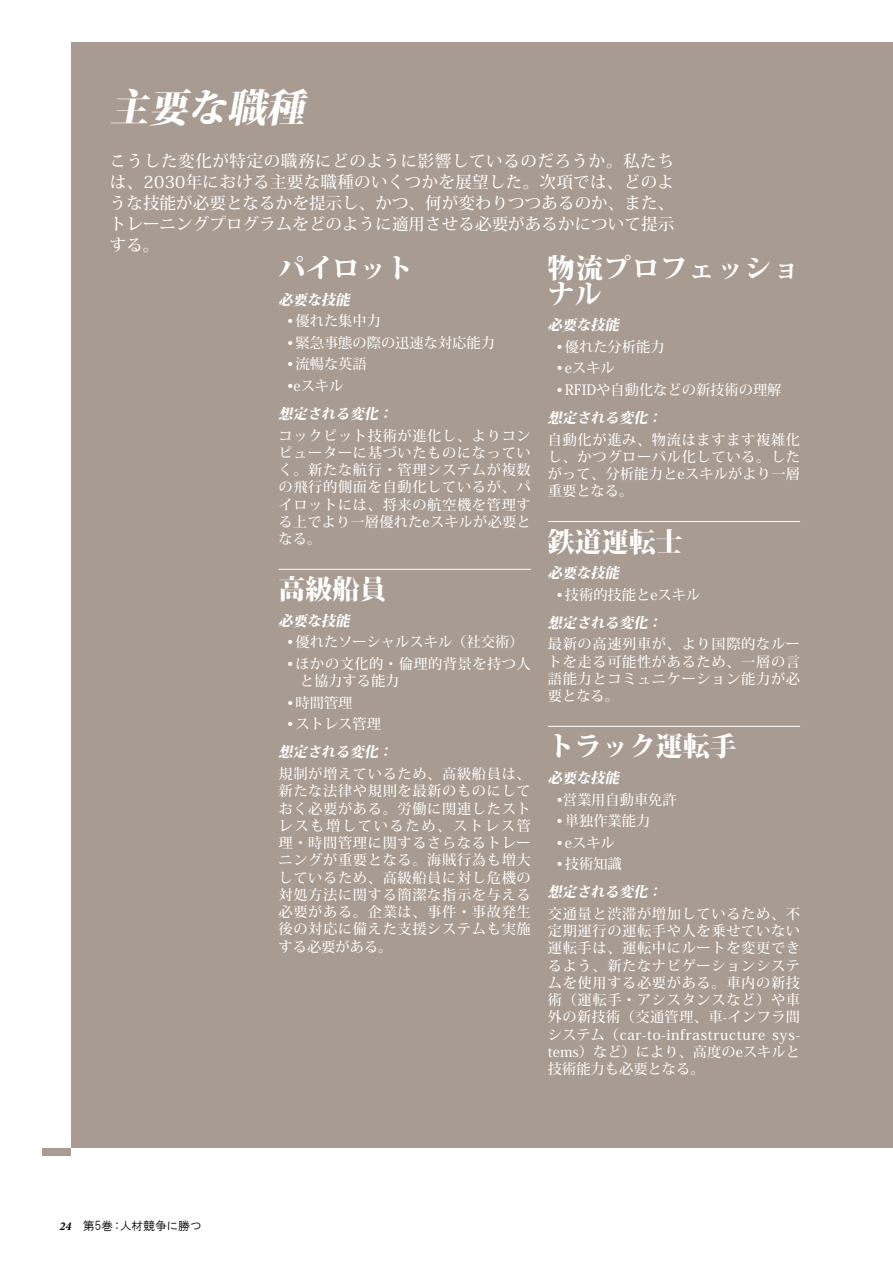
<style>
.page{position:relative;width:893px;height:1263px;background:#fff}
.page>*{position:absolute;margin:0;border:0;box-sizing:border-box;transform-origin:0 0}
.t1{font:italic 800 39px "Koz Min Pro";color:#fff}
.t2{font:800 27px "Koz Min Pro";color:#fff}
.t3{font:800 27px/25.5px "Koz Min Pro";letter-spacing:.045em;color:#fff}
.t4{font:500 16.5px/21px "Koz Min Pro";letter-spacing:.005em;color:#fff;text-align:justify}
.t5{font:500 14.25px/17.2px "Koz Min Pro";letter-spacing:.01em;color:#fff;text-align:justify}
.t6{font:italic 800 14.25px "Koz Min Pro";color:#fff}
.t7{font:500 14.25px/17.2px "Koz Min Pro";letter-spacing:.035em;color:#fff}
.t8{font:12px "HGS Gothic M";letter-spacing:-.035em;color:#000}
.s1{font-family:"Minion Pro";font-weight:700;font-style:italic}
</style>
<div class="page">
<div style="left:43px;top:1148px;width:28px;height:7px;background:#a89b91"></div>
<div style="left:71px;top:43px;width:822px;height:1105px;background:#a89b91"></div>
<hr style="left:279px;top:569px;width:252px;height:1px;background:#fff">
<hr style="left:548px;top:521px;width:252px;height:1px;background:#fff">
<hr style="left:548px;top:726px;width:252px;height:1px;background:#fff">
<h1 class="t1" style="left:110px;top:79px;width:206px">主要な職種</h1>
<p class="t4" style="left:110px;top:150px;width:566px">こうした変化が特定の職務にどのように影響しているのだろうか。私たちは、2030年における主要な職種のいくつかを展望した。次項では、どのような技能が必要となるかを提示し、かつ、何が変わりつつあるのか、また、トレーニングプログラムをどのように適用させる必要があるかについて提示する。</p>
<p class="t8" style="left:60px;top:1219px;width:144px"><span class="s1">24</span> 第5巻：人材競争に勝つ</p>
<h2 class="t2" style="left:279px;top:248px;width:137px">パイロット</h2>
<p class="t6" style="left:279px;top:289px;width:76px">必要な技能</p>
<p class="t5" style="left:287px;top:312px;width:96px">•優れた集中力</p>
<p class="t5" style="left:287px;top:333px;width:210px">•緊急事態の際の迅速な対応能力</p>
<p class="t5" style="left:287px;top:355px;width:81px">•流暢な英語</p>
<p class="t5" style="left:287px;top:376px;width:58px">•eスキル</p>
<p class="t6" style="left:279px;top:403px;width:119px">想定される変化：</p>
<p class="t5" style="left:279px;top:426px;width:254px">コックピット技術が進化し、よりコンピューターに基づいたものになっていく。新たな航行・管理システムが複数の飛行的側面を自動化しているが、パイロットには、将来の航空機を管理する上でより一層優れたeスキルが必要となる。</p>
<h2 class="t2" style="left:279px;top:569px;width:110px">高級船員</h2>
<p class="t6" style="left:279px;top:610px;width:76px">必要な技能</p>
<p class="t5" style="left:287px;top:633px;width:238px">•優れたソーシャルスキル（社交術）</p>
<p class="t7" style="left:300px;top:654px;width:233px;text-indent:-13px">•ほかの文化的・倫理的背景を持つ人と協力する能力</p>
<p class="t5" style="left:287px;top:693px;width:67px">•時間管理</p>
<p class="t5" style="left:287px;top:715px;width:96px">•ストレス管理</p>
<p class="t6" style="left:279px;top:742px;width:119px">想定される変化：</p>
<p class="t5" style="left:279px;top:764px;width:254px">規制が増えているため、高級船員は、新たな法律や規則を最新のものにしておく必要がある。労働に関連したストレスも増しているため、ストレス管理・時間管理に関するさらなるトレーニングが重要となる。海賊行為も増大しているため、高級船員に対し危機の対処方法に関する簡潔な指示を与える必要がある。企業は、事件・事故発生後の対応に備えた支援システムも実施する必要がある。</p>
<h2 class="t3" style="left:548px;top:254px;width:254px">物流プロフェッショナル</h2>
<p class="t6" style="left:548px;top:314px;width:76px">必要な技能</p>
<p class="t5" style="left:556px;top:337px;width:110px">•優れた分析能力</p>
<p class="t5" style="left:556px;top:359px;width:60px">• eスキル</p>
<p class="t5" style="left:556px;top:380px;width:227px">•RFIDや自動化などの新技術の理解</p>
<p class="t6" style="left:548px;top:407px;width:119px">想定される変化：</p>
<p class="t5" style="left:548px;top:430px;width:254px">自動化が進み、物流はますます複雑化し、かつグローバル化している。したがって、分析能力とeスキルがより一層重要となる。</p>
<h2 class="t2" style="left:548px;top:522px;width:136px">鉄道運転士</h2>
<p class="t6" style="left:548px;top:562px;width:76px">必要な技能</p>
<p class="t5" style="left:556px;top:585px;width:146px">•技術的技能とeスキル</p>
<p class="t6" style="left:548px;top:612px;width:119px">想定される変化：</p>
<p class="t5" style="left:548px;top:635px;width:254px">最新の高速列車が、より国際的なルートを走る可能性があるため、一層の言語能力とコミュニケーション能力が必要となる。</p>
<h2 class="t2" style="left:548px;top:726px;width:190px">トラック運転手</h2>
<p class="t6" style="left:548px;top:767px;width:76px">必要な技能</p>
<p class="t5" style="left:556px;top:790px;width:122px">•営業用自動車免許</p>
<p class="t5" style="left:556px;top:811px;width:96px">•単独作業能力</p>
<p class="t5" style="left:556px;top:833px;width:60px">• eスキル</p>
<p class="t5" style="left:556px;top:855px;width:67px">•技術知識</p>
<p class="t6" style="left:548px;top:881px;width:119px">想定される変化：</p>
<p class="t5" style="left:548px;top:904px;width:254px">交通量と渋滞が増加しているため、不定期運行の運転手や人を乗せていない運転手は、運転中にルートを変更できるよう、新たなナビゲーションシステムを使用する必要がある。車内の新技術（運転手・アシスタンスなど）や車外の新技術（交通管理、車-インフラ間システム（car-to-infrastructure sys&shy;tems）など）により、高度のeスキルと技術能力も必要となる。</p>
</div>
